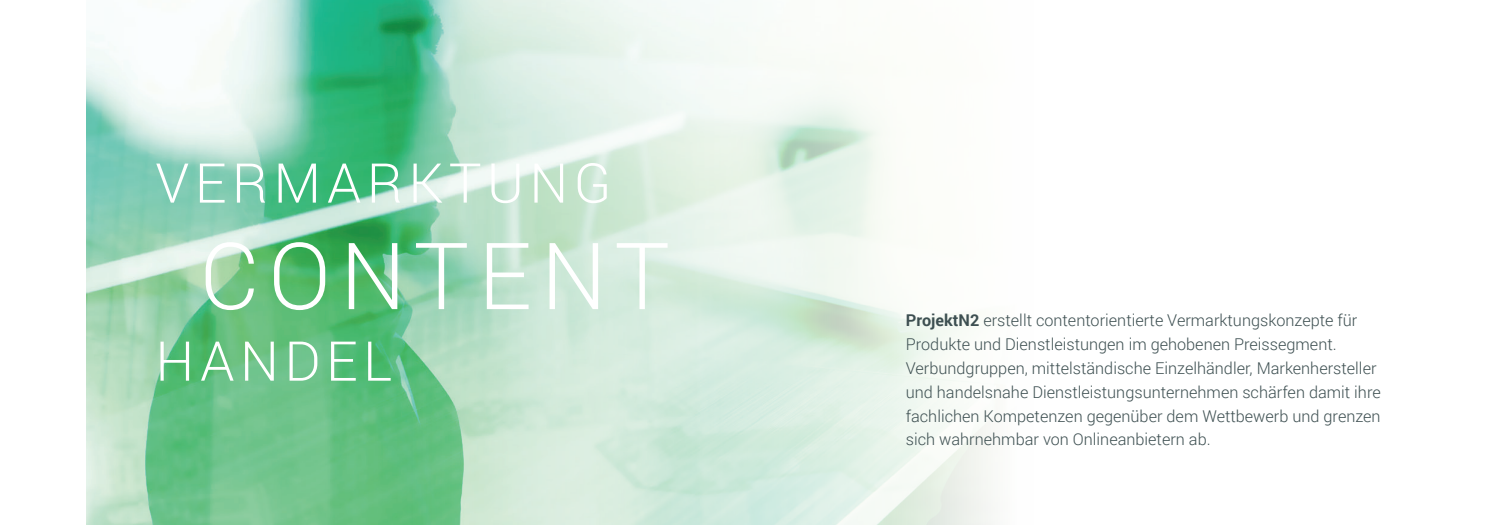
<style>
.page{position:relative;width:1489px;height:525px;background:#fff}
.page>*{position:absolute;margin:0;border:0;box-sizing:border-box;transform-origin:0 0}
.t1{font:300 92.75px "Roboto";letter-spacing:.1em;color:#fff}
.t2{font:300 54.88px "Roboto";letter-spacing:.1em;color:#fff}
.t3{font:300 16.25px/23.8px "Roboto";color:#3d4f51}
.s1{font-weight:700}
</style>
<div class="page">
<img style="left:87px;top:0;width:906px;height:524px">
<h2 class="t2" style="left:155px;top:145px;width:457px">VERMARKTUNG</h2>
<h1 class="t1" style="left:200px;top:212px;width:471px">CONTENT</h1>
<h2 class="t2" style="left:155px;top:323px;width:238px">HANDEL</h2>
<p class="t3" style="left:905px;top:308px;width:476px"><span class="s1">ProjektN2</span> erstellt contentorientierte Vermarktungskonzepte für Produkte und Dienstleistungen im gehobenen Preissegment.<br>Verbundgruppen, mittelständische Einzelhändler, Markenhersteller und handelsnahe Dienstleistungsunternehmen schärfen damit ihre fachlichen Kompetenzen gegenüber dem Wettbewerb und grenzen sich wahrnehmbar von Onlineanbietern ab.</p>
</div>
